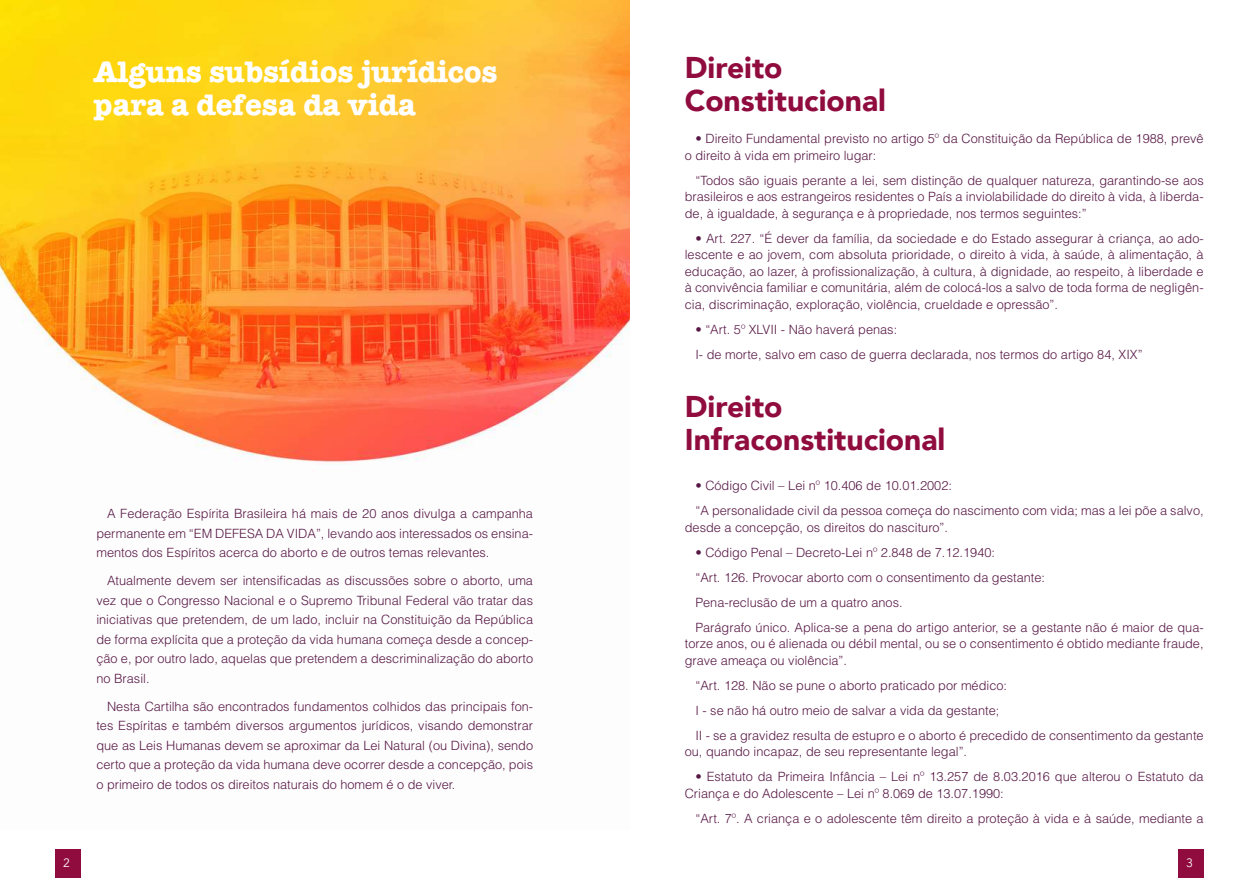
<style>
.page{position:relative;width:1259px;height:893px;background:#fff}
.page>*{position:absolute;margin:0;border:0;box-sizing:border-box;transform-origin:0 0}
.t1{font:900 30px/33px "Avenir LT Pro";color:#900c3e}
.t2{font:700 30px/33px "American Typewriter Std";color:#fff}
.t3{font:300 12.75px/19.5px "Helvetica LT Std";color:#571845}
.t4{font:12px "Avenir Next LT Pro";color:#fff}
</style>
<div class="page">
<div style="left:55px;top:850px;width:26px;height:28px;background:#900c3e"></div>
<div style="left:1178px;top:850px;width:25px;height:28px;background:#900c3e"></div>
<img style="left:0;top:0;width:629px;height:463px">
<h1 class="t2" style="left:94px;top:55px;width:406px">Alguns subsídios jurídicos para a defesa da vida</h1>
<h1 class="t1" style="left:685px;top:51px;width:203px">Direito<br>Constitucional</h1>
<p class="t3" style="left:685px;top:130px;width:520px;line-height:16.5px;text-indent:11px">• Direito Fundamental previsto no artigo 5º da Constituição da República de 1988, prevê o direito à vida em primeiro lugar:</p>
<p class="t3" style="left:685px;top:172px;width:520px;line-height:16.5px;text-align:justify;text-indent:11px">“Todos são iguais perante a lei, sem distinção de qualquer natureza, garantindo-se aos brasileiros e aos estrangeiros residentes o País a inviolabilidade do direito à vida, à liberda&shy;de, à igualdade, à segurança e à propriedade, nos termos seguintes:”</p>
<p class="t3" style="left:685px;top:230px;width:520px;line-height:16.5px;text-align:justify;text-indent:11px">• Art. 227. “É dever da família, da sociedade e do Estado assegurar à criança, ao ado&shy;lescente e ao jovem, com absoluta prioridade, o direito à vida, à saúde, à alimentação, à educação, ao lazer, à profissionalização, à cultura, à dignidade, ao respeito, à liberdade e à convivência familiar e comunitária, além de colocá-los a salvo de toda forma de negligên&shy;cia, discriminação, exploração, violência, crueldade e opressão”.</p>
<p class="t3" style="left:695px;top:316px;width:449px;line-height:25px">• “Art. 5º XLVII - Não haverá penas:<br>I- de morte, salvo em caso de guerra declarada, nos termos do artigo 84, XIX”</p>
<p class="t3" style="left:96px;top:504px;width:438px;text-align:justify;text-indent:11px">A Federação Espírita Brasileira há mais de 20 anos divulga a campanha permanente em “EM DEFESA DA VIDA”, levando aos interessados os ensina&shy;mentos dos Espíritos acerca do aborto e de outros temas relevantes.</p>
<p class="t3" style="left:96px;top:571px;width:438px;text-align:justify;text-indent:11px">Atualmente devem ser intensificadas as discussões sobre o aborto, uma vez que o Congresso Nacional e o Supremo Tribunal Federal vão tratar das iniciativas que pretendem, de um lado, incluir na Constituição da República de forma explícita que a proteção da vida humana começa desde a concep&shy;ção e, por outro lado, aquelas que pretendem a descriminalização do aborto no Brasil.</p>
<p class="t3" style="left:96px;top:696px;width:438px;text-align:justify;text-indent:11px">Nesta Cartilha são encontrados fundamentos colhidos das principais fon&shy;tes Espíritas e também diversos argumentos jurídicos, visando demonstrar que as Leis Humanas devem se aproximar da Lei Natural (ou Divina), sendo certo que a proteção da vida humana deve ocorrer desde a concepção, pois o primeiro de todos os direitos naturais do homem é o de viver.</p>
<h1 class="t1" style="left:685px;top:390px;width:262px">Direito<br>Infraconstitucional</h1>
<p class="t3" style="left:695px;top:473px;width:510px;line-height:25px">• Código Civil – Lei nº 10.406 de 10.01.2002:<br>“A personalidade civil da pessoa começa do nascimento com vida; mas a lei põe a salvo,</p>
<p class="t3" style="left:685px;top:517px;width:265px">desde a concepção, os direitos do nascituro”.</p>
<p class="t3" style="left:695px;top:539px;width:510px;line-height:25px">• Código Penal – Decreto-Lei nº 2.848 de 7.12.1940:<br>“Art. 126. Provocar aborto com o consentimento da gestante:<br>Pena-reclusão de um a quatro anos.<br>Parágrafo único. Aplica-se a pena do artigo anterior, se a gestante não é maior de qua-</p>
<p class="t3" style="left:685px;top:635px;width:520px;line-height:16.5px">torze anos, ou é alienada ou débil mental, ou se o consentimento é obtido mediante fraude, grave ameaça ou violência”.</p>
<p class="t3" style="left:695px;top:672px;width:510px;line-height:25px">“Art. 128. Não se pune o aborto praticado por médico:<br>I - se não há outro meio de salvar a vida da gestante;<br>II - se a gravidez resulta de estupro e o aborto é precedido de consentimento da gestante</p>
<p class="t3" style="left:685px;top:742px;width:284px">ou, quando incapaz, de seu representante legal”.</p>
<p class="t3" style="left:685px;top:768px;width:520px;line-height:16.5px;text-indent:11px">• Estatuto da Primeira Infância – Lei nº 13.257 de 8.03.2016 que alterou o Estatuto da<br>Criança e do Adolescente – Lei nº 8.069 de 13.07.1990:</p>
<p class="t3" style="left:695px;top:808px;width:510px">“Art. 7º. A criança e o adolescente têm direito a proteção à vida e à saúde, mediante a</p>
<p class="t4" style="left:63px;top:856px;width:8px">2</p>
<p class="t4" style="left:1186px;top:856px;width:8px">3</p>
</div>
